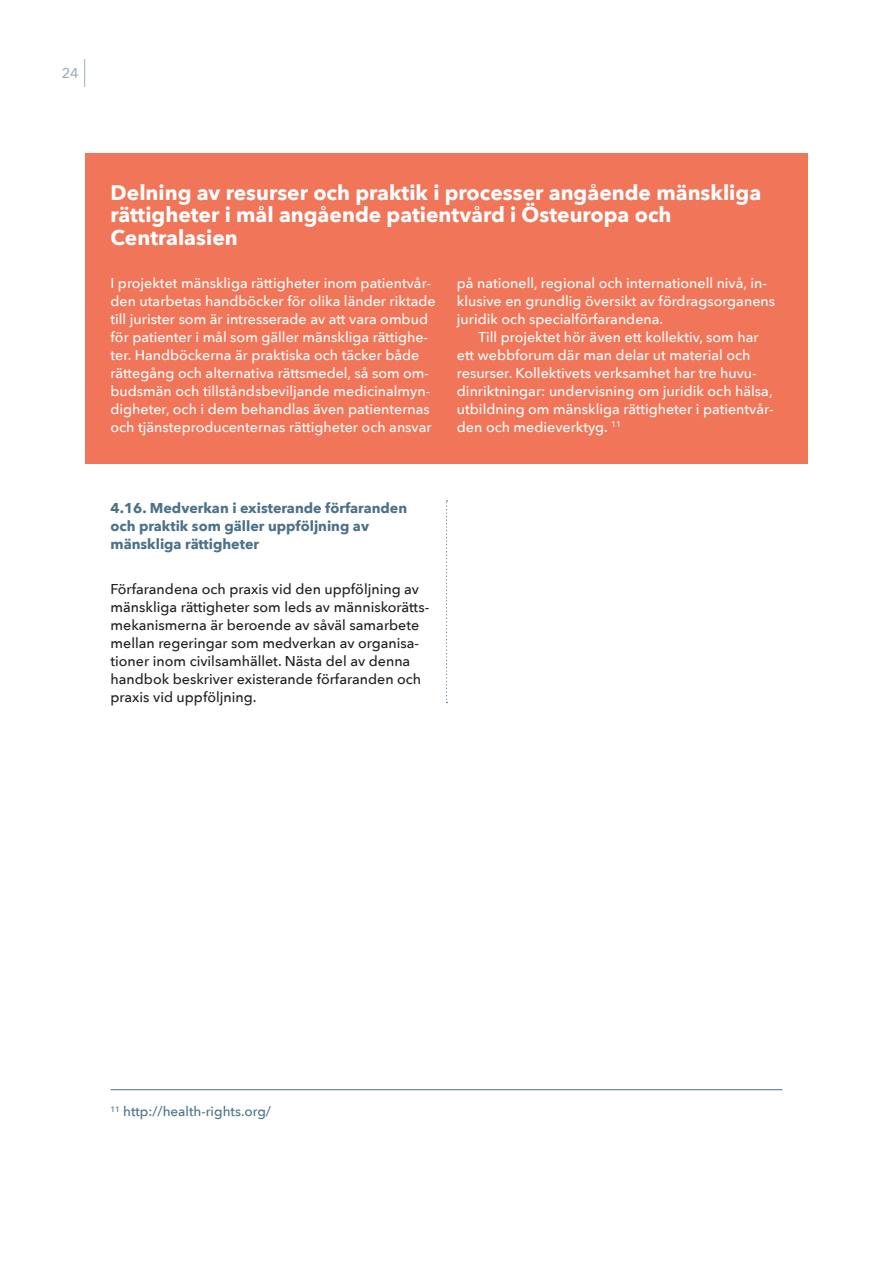
<style>
.page{position:relative;width:893px;height:1263px;background:#fff}
.page>*{position:absolute;margin:0;border:0;box-sizing:border-box;transform-origin:0 0}
.Laatikon_otsikko{font:700 21px/22.5px "Avenir Next";color:#fff}
.Leipis{font:500 14.25px/18px "Avenir Next";color:#fff}
.Leipis-2{font:500 14.25px/18px "Avenir Next";color:#231f20}
.Leipis_sis{font:500 14.25px/18px "Avenir Next";color:#fff}
.Väliotsikko{font:700 14.25px/18px "Avenir Next";color:#4b7189}
.t1{font:500 14.25px "Avenir Next";color:#9eafb8}
.viite{font:500 13.5px "Avenir Next";color:#4b7189}
</style>
<div class="page">
<hr style="left:111px;top:1089px;width:671px;height:1px;background:#4b7189">
<svg style="left:84px;top:59px;width:1px;height:28px"></svg>
<svg style="left:446px;top:500px;width:1px;height:203px"></svg>
<div style="left:85px;top:153px;width:722px;height:311px;background:#f17558"></div>
<p class="t1" style="left:62px;top:64px;width:18px">24</p>
<p class="Laatikon_otsikko" style="left:111px;top:181px;width:652px">Delning av resurser och praktik i processer angående mänskliga rättigheter i mål angående patientvård i Östeuropa och<br>Centralasien</p>
<p class="Leipis" style="left:111px;top:274px;width:327px">I projektet mänskliga rättigheter inom patientvår&shy;den utarbetas handböcker för olika länder riktade till jurister som är intresserade av att vara ombud för patienter i mål som gäller mänskliga rättighe&shy;ter. Handböckerna är praktiska och täcker både rättegång och alternativa rättsmedel, så som om&shy;budsmän och tillståndsbeviljande medicinalmyn&shy;digheter, och i dem behandlas även patienternas och tjänsteproducenternas rättigheter och ansvar</p>
<p class="Leipis" style="left:457px;top:274px;width:320px">på nationell, regional och internationell nivå, in&shy;klusive en grundlig översikt av fördragsorganens juridik och specialförfarandena.</p>
<p class="Leipis_sis" style="left:457px;top:328px;width:318px;text-indent:21px">Till projektet hör även ett kollektiv, som har ett webbforum där man delar ut material och resurser. Kollektivets verksamhet har tre huvu&shy;dinriktningar: undervisning om juridik och hälsa, utbildning om mänskliga rättigheter i patientvår&shy;den och medieverktyg. <sup>11</sup></p>
<p class="Väliotsikko" style="left:111px;top:499px;width:298px">4.16. Medverkan i existerande förfaranden och praktik som gäller uppföljning av mänskliga rättigheter</p>
<p class="Leipis-2" style="left:111px;top:580px;width:320px">Förfarandena och praxis vid den uppföljning av mänskliga rättigheter som leds av människorätts&shy;mekanismerna är beroende av såväl samarbete mellan regeringar som medverkan av organisa&shy;tioner inom civilsamhället. Nästa del av denna handbok beskriver existerande förfaranden och praxis vid uppföljning.</p>
<p class="viite" style="left:111px;top:1103px;width:162px"><sup>11</sup> http://health-rights.org/</p>
</div>
